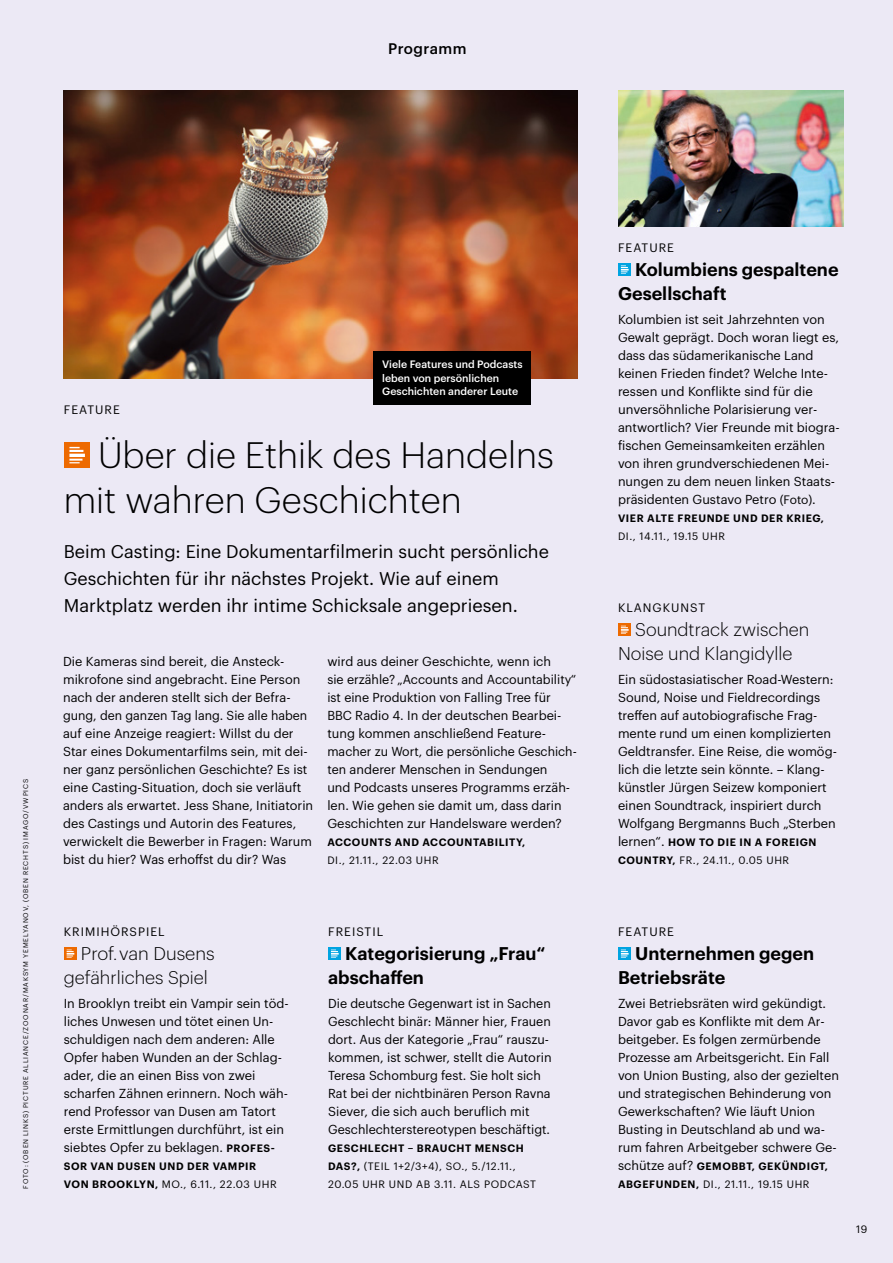
<style>
.page{position:relative;width:893px;height:1263px;background:#ece9f5}
.page>*{position:absolute;margin:0;border:0;box-sizing:border-box;transform-origin:0 0}
.t1{font:300 36px/45px "Graphik";color:#000}
.t2{font:18px/27px "Graphik";color:#000}
.t3{font:600 18px/24px "Graphik";color:#000}
.t4{font:300 18px/24px "Graphik";color:#000}
.t5{font:500 15px "Graphik";letter-spacing:.03em;color:#000}
.t6{font:12.75px/18px "Graphik";color:#000}
.t7{font:12px "Graphik";letter-spacing:.085em;color:#000}
.t8{font:600 10.5px/18px "Graphik";letter-spacing:.055em;color:#000}
.t9{font:10.5px/18px "Graphik";letter-spacing:.055em;color:#000}
.t10{font:500 10.5px/13.5px "Graphik";color:#fff}
.t11{font:6.75px "Graphik";letter-spacing:.125em;color:#000}
.s1{font-weight:600;font-size:10.5px}
.s2{font-weight:400}
.s3{font-weight:600}
.s4{font-size:12px}
.s5{font-weight:400;font-size:12.75px}
</style>
<div class="page">
<img style="left:618px;top:90px;width:225px;height:136px">
<img style="left:64px;top:90px;width:514px;height:289px">
<div style="left:374px;top:351px;width:157px;height:54px;background:#000"></div>
<svg style="left:64px;top:947px;width:13px;height:13px"></svg>
<svg style="left:67px;top:949px;width:7px;height:9px"></svg>
<div style="left:64px;top:442px;width:26px;height:26px;background:#ed6a00"></div>
<hr style="left:69px;top:454px;width:16px;height:3px;background:#fff">
<svg style="left:69px;top:447px;width:14px;height:5px"></svg>
<svg style="left:69px;top:459px;width:13px;height:4px"></svg>
<div style="left:328px;top:947px;width:13px;height:13px;background:#00a4e1"></div>
<svg style="left:331px;top:949px;width:8px;height:9px"></svg>
<div style="left:618px;top:263px;width:13px;height:13px;background:#00a4e1"></div>
<svg style="left:621px;top:265px;width:8px;height:9px"></svg>
<svg style="left:618px;top:623px;width:13px;height:13px"></svg>
<svg style="left:621px;top:626px;width:8px;height:8px"></svg>
<div style="left:618px;top:947px;width:13px;height:13px;background:#00a4e1"></div>
<svg style="left:621px;top:949px;width:8px;height:9px"></svg>
<p class="t5" style="left:388px;top:37px;width:80px">Programm</p>
<p class="t11" style="left:21px;top:1189px;width:411px;rotate:-90deg">FOTO: (OBEN LINKS) PICTURE ALLIANCE/ZOONAR/MAKSYM YEMELYANOV, (OBEN RECHTS) IMAGO/VWPICS</p>
<p class="t10" style="left:382px;top:357px;width:142px">Viele Features und Podcasts leben von persönlichen<br>Geschichten anderer Leute</p>
<p class="t7" style="left:64px;top:401px;width:58px">FEATURE</p>
<h1 class="t1" style="left:64px;top:430px;width:492px;text-indent:34px">Über die Ethik des Handelns mit wahren Geschichten</h1>
<h2 class="t2" style="left:64px;top:536px;width:487px">Beim Casting: Eine Dokumentarfilmerin sucht persönliche<br>Geschichten für ihr nächstes Projekt. Wie auf einem<br>Marktplatz werden ihr intime Schicksale angepriesen.</h2>
<p class="t6" style="left:63px;top:651px;width:252px">Die Kameras sind bereit, die Ansteck&shy;mikrofone sind angebracht. Eine Person nach der anderen stellt sich der Befra&shy;gung, den ganzen Tag lang. Sie alle haben auf eine Anzeige reagiert: Willst du der Star eines Dokumentarfilms sein, mit dei&shy;ner ganz persönlichen Geschichte? Es ist eine Casting-Situation, doch sie verläuft anders als erwartet. Jess Shane, Initiatorin des Castings und Autorin des Features, verwickelt die Bewerber in Fragen: Warum bist du hier? Was erhoffst du dir? Was</p>
<p class="t6" style="left:327px;top:651px;width:251px">wird aus deiner Geschichte, wenn ich<br>sie erzähle? „Accounts and Accountability“ ist eine Produktion von Falling Tree für BBC Radio 4. In der deutschen Bearbei&shy;tung kommen anschließend Feature&shy;macher zu Wort, die persönliche Geschich&shy;ten anderer Menschen in Sendungen<br>und Podcasts unseres Programms erzäh&shy;len. Wie gehen sie damit um, dass darin Geschichten zur Handelsware werden?</p>
<p class="t8" style="left:327px;top:832px;width:199px">ACCOUNTS AND ACCOUNTABILITY,</p>
<p class="t9" style="left:327px;top:850px;width:113px">DI., 21.11., 22.03 UHR</p>
<p class="t7" style="left:64px;top:923px;width:102px">KRIMIHÖRSPIEL</p>
<h2 class="t4" style="left:64px;top:940px;width:152px;text-indent:17px">Prof. van Dusens gefährliches Spiel</h2>
<p class="t6" style="left:64px;top:993px;width:226px">In Brooklyn treibt ein Vampir sein töd&shy;liches Unwesen und tötet einen Un&shy;schuldigen nach dem anderen: Alle Opfer haben Wunden an der Schlag&shy;ader, die an einen Biss von zwei scharfen Zähnen erinnern. Noch wäh&shy;rend Professor van Dusen am Tatort erste Ermittlungen durchführt, ist ein siebtes Opfer zu beklagen. <span class="s1">PROFES-</span></p>
<p class="t8" style="left:64px;top:1156px;width:214px">SOR VAN DUSEN UND DER VAMPIR<br>VON BROOKLYN, <span class="s2">MO., 6.11., 22.03 UHR</span></p>
<p class="t7" style="left:328px;top:923px;width:56px">FREISTIL</p>
<h2 class="t3" style="left:328px;top:940px;width:219px;text-indent:17px">Kategorisierung „Frau“ abschaffen</h2>
<p class="t6" style="left:328px;top:993px;width:225px">Die deutsche Gegenwart ist in Sachen Geschlecht binär: Männer hier, Frauen dort. Aus der Kategorie „Frau“ rauszu&shy;kommen, ist schwer, stellt die Autorin Teresa Schomburg fest. Sie holt sich Rat bei der nichtbinären Person Ravna Siever, die sich auch beruflich mit Geschlechterstereotypen beschäftigt.</p>
<p class="t9" style="left:328px;top:1138px;width:209px"><span class="s3">GESCHLECHT – BRAUCHT MENSCH<br>DAS?,</span> (TEIL 1+2/3+4), SO., 5./12.11.,<br>20.05 UHR UND AB 3.11. ALS PODCAST</p>
<p class="t7" style="left:618px;top:239px;width:58px">FEATURE</p>
<h2 class="t3" style="left:618px;top:256px;width:222px;text-indent:17px">Kolumbiens gespaltene<br>Gesellschaft</h2>
<p class="t6" style="left:618px;top:309px;width:223px">Kolumbien ist seit Jahrzehnten von Gewalt geprägt. Doch woran liegt es, dass das südamerikanische Land keinen Frieden findet? Welche Inte&shy;ressen und Konflikte sind für die unversöhnliche Polarisierung ver&shy;antwortlich? Vier Freunde mit biogra&shy;fischen Gemeinsamkeiten erzählen von ihren grundverschiedenen Mei&shy;nungen zu dem neuen linken Staats&shy;präsidenten Gustavo Petro <span class="s4">(Foto)</span>.</p>
<p class="t8" style="left:618px;top:508px;width:207px">VIER ALTE FREUNDE UND DER KRIEG,</p>
<p class="t9" style="left:618px;top:526px;width:108px">DI., 14.11., 19.15 UHR</p>
<p class="t7" style="left:618px;top:599px;width:89px">KLANGKUNST</p>
<h2 class="t4" style="left:618px;top:616px;width:193px;text-indent:17px">Soundtrack zwischen<br>Noise und Klangidylle</h2>
<p class="t6" style="left:618px;top:669px;width:220px">Ein südostasiatischer Road-Western:<br>Sound, Noise und Fieldrecordings treffen auf autobiografische Frag&shy;mente rund um einen komplizierten Geldtransfer. Eine Reise, die womög&shy;lich die letzte sein könnte. – Klang&shy;künstler Jürgen Seizew komponiert einen Soundtrack, inspiriert durch Wolfgang Bergmanns Buch „Sterben</p>
<p class="t8" style="left:618px;top:832px;width:200px"><span class="s5">lernen“.</span> HOW TO DIE IN A FOREIGN<br>COUNTRY, <span class="s2">FR., 24.11., 0.05 UHR</span></p>
<p class="t7" style="left:618px;top:923px;width:58px">FEATURE</p>
<h2 class="t3" style="left:618px;top:940px;width:198px;text-indent:17px">Unternehmen gegen<br>Betriebsräte</h2>
<p class="t6" style="left:618px;top:993px;width:222px">Zwei Betriebsräten wird gekündigt.<br>Davor gab es Konflikte mit dem Ar&shy;beitgeber. Es folgen zermürbende Prozesse am Arbeitsgericht. Ein Fall von Union Busting, also der gezielten und strategischen Behinderung von Gewerkschaften? Wie läuft Union Busting in Deutschland ab und wa&shy;rum fahren Arbeitgeber schwere Ge-</p>
<p class="t8" style="left:618px;top:1156px;width:211px"><span class="s5">schütze auf?</span> GEMOBBT, GEKÜNDIGT,<br>ABGEFUNDEN, <span class="s2">DI., 21.11., 19.15 UHR</span></p>
<p class="t9" style="left:856px;top:1219px;width:13px">19</p>
</div>
